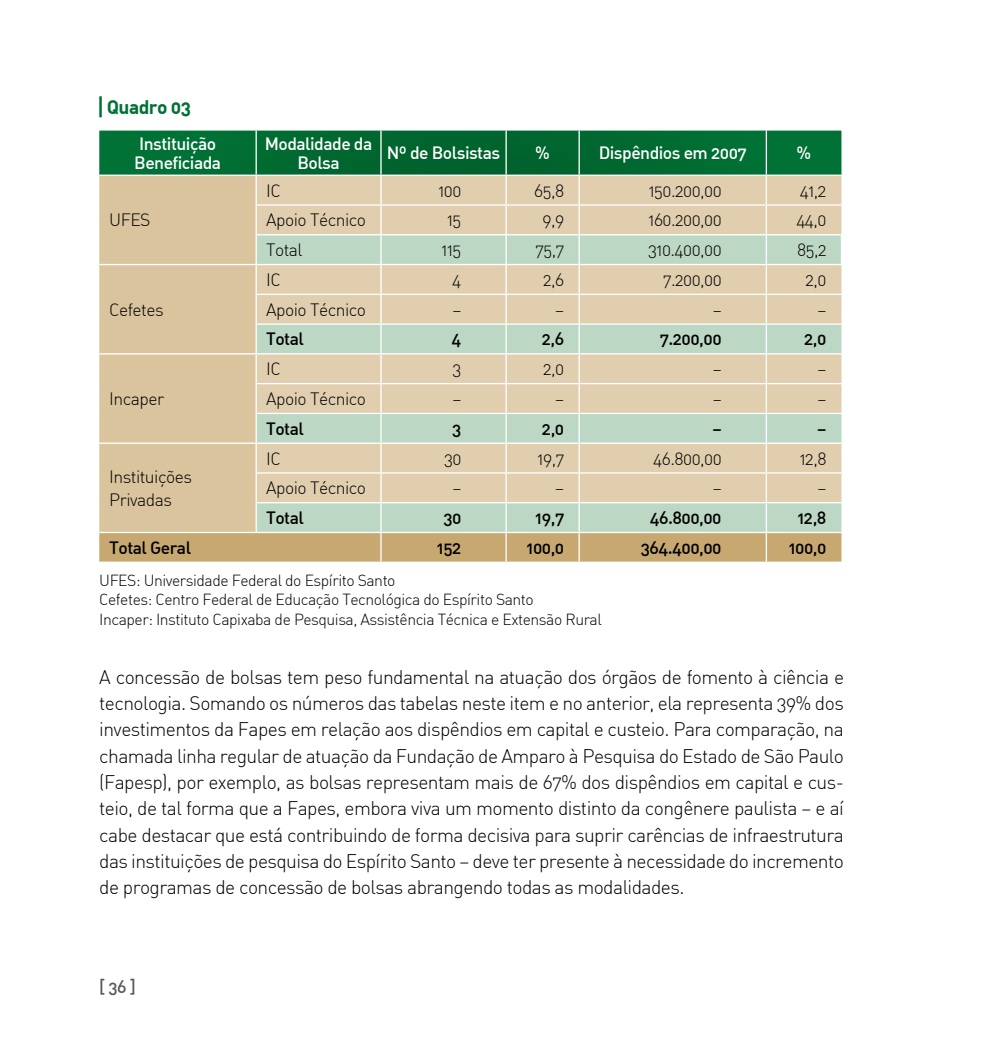
<style>
.page{position:relative;width:993px;height:1042px;background:#fff}
.page>*{position:absolute;margin:0;border:0;box-sizing:border-box;transform-origin:0 0}
.t1{font:300 19.25px/26.2px "DIN Alternate";letter-spacing:-.03em;color:#000;text-align:justify}
.t2{font:700 19.25px "DIN Alternate";letter-spacing:-.03em;color:#007236}
.t3{font:300 17.5px/22.8px "DIN Alternate";letter-spacing:-.03em;color:#000}
.t4{font:500 17.5px "DIN Alternate";letter-spacing:-.03em;color:#000}
.t5{font:500 17.5px/19.2px "DIN Alternate";letter-spacing:-.03em;color:#fff}
.t6{font:500 17.5px "DIN Alternate";color:#58595b}
.t7{font:300 15.75px/19.2px "DIN Alternate";letter-spacing:-.03em;color:#000}
</style>
<div class="page">
<hr style="left:99px;top:96px;width:3px;height:21px;background:#007236">
<svg style="left:99px;top:131px;width:742px;height:431px;background:#c0c3a3"></svg>
<hr style="left:766px;top:264px;width:75px;height:1px;background:#fff">
<p class="t2" style="left:107px;top:94px;width:86px">Quadro 03</p>
<p class="t5" style="left:134px;top:133px;width:88px">I nstituição<br>Beneficiada</p>
<p class="t5" style="left:265px;top:133px;width:109px;text-align:center">Modalidade da<br>Bolsa</p>
<p class="t5" style="left:387px;top:143px;width:115px">N º de Bolsistas</p>
<p class="t5" style="left:535px;top:143px;width:16px">%</p>
<p class="t5" style="left:598px;top:143px;width:149px">Dispêndios em 2007</p>
<p class="t5" style="left:796px;top:143px;width:16px">%</p>
<p class="t3" style="left:109px;top:208px;width:43px">UFES</p>
<p class="t3" style="left:109px;top:298px;width:56px">Cefetes</p>
<p class="t3" style="left:109px;top:387px;width:56px">Incaper</p>
<p class="t3" style="left:109px;top:465px;width:84px">Instituições<br>Privadas</p>
<p class="t3" style="left:266px;top:179px;width:16px">IC</p>
<p class="t3" style="left:438px;top:179px;width:25px">100</p>
<p class="t3" style="left:534px;top:179px;width:32px">65,8</p>
<p class="t3" style="left:648px;top:179px;width:74px">150.200,00</p>
<p class="t3" style="left:799px;top:179px;width:28px">41,2</p>
<p class="t3" style="left:266px;top:208px;width:101px">Apoio Técnico</p>
<p class="t3" style="left:447px;top:208px;width:16px">15</p>
<p class="t3" style="left:542px;top:208px;width:23px">9,9</p>
<p class="t3" style="left:648px;top:208px;width:75px">160.200,00</p>
<p class="t3" style="left:796px;top:208px;width:32px">44,0</p>
<p class="t3" style="left:266px;top:238px;width:38px">Total</p>
<p class="t3" style="left:441px;top:238px;width:22px">115</p>
<p class="t3" style="left:535px;top:238px;width:30px">75,7</p>
<p class="t3" style="left:648px;top:238px;width:75px">310.400,00</p>
<p class="t3" style="left:796px;top:238px;width:31px">85,2</p>
<p class="t3" style="left:266px;top:268px;width:16px">IC</p>
<p class="t3" style="left:452px;top:268px;width:11px">4</p>
<p class="t3" style="left:543px;top:268px;width:23px">2,6</p>
<p class="t3" style="left:663px;top:268px;width:60px">7.200,00</p>
<p class="t3" style="left:805px;top:268px;width:23px">2,0</p>
<p class="t3" style="left:266px;top:298px;width:101px">Apoio Técnico</p>
<p class="t3" style="left:452px;top:298px;width:10px">–</p>
<p class="t3" style="left:555px;top:298px;width:10px">–</p>
<p class="t3" style="left:712px;top:298px;width:10px">–</p>
<p class="t3" style="left:817px;top:298px;width:10px">–</p>
<p class="t4" style="left:266px;top:328px;width:39px">Total</p>
<p class="t4" style="left:451px;top:328px;width:11px">4</p>
<p class="t4" style="left:541px;top:328px;width:24px">2,6</p>
<p class="t4" style="left:659px;top:328px;width:63px">7.200,00</p>
<p class="t4" style="left:804px;top:328px;width:24px">2,0</p>
<p class="t3" style="left:266px;top:357px;width:16px">IC</p>
<p class="t3" style="left:452px;top:357px;width:10px">3</p>
<p class="t3" style="left:543px;top:357px;width:23px">2,0</p>
<p class="t3" style="left:712px;top:357px;width:10px">–</p>
<p class="t3" style="left:817px;top:357px;width:10px">–</p>
<p class="t3" style="left:266px;top:387px;width:101px">Apoio Técnico</p>
<p class="t3" style="left:452px;top:387px;width:10px">–</p>
<p class="t3" style="left:555px;top:387px;width:10px">–</p>
<p class="t3" style="left:712px;top:387px;width:10px">–</p>
<p class="t3" style="left:817px;top:387px;width:10px">–</p>
<p class="t4" style="left:266px;top:417px;width:39px">Total</p>
<p class="t4" style="left:452px;top:417px;width:11px">3</p>
<p class="t4" style="left:541px;top:417px;width:24px">2,0</p>
<p class="t4" style="left:712px;top:417px;width:11px">–</p>
<p class="t4" style="left:817px;top:417px;width:11px">–</p>
<p class="t3" style="left:266px;top:447px;width:16px">IC</p>
<p class="t3" style="left:444px;top:447px;width:19px">30</p>
<p class="t3" style="left:537px;top:447px;width:28px">19,7</p>
<p class="t3" style="left:653px;top:447px;width:70px">46.800,00</p>
<p class="t3" style="left:799px;top:447px;width:28px">12,8</p>
<p class="t3" style="left:266px;top:476px;width:101px">Apoio Técnico</p>
<p class="t3" style="left:452px;top:476px;width:10px">–</p>
<p class="t3" style="left:555px;top:476px;width:10px">–</p>
<p class="t3" style="left:712px;top:476px;width:10px">–</p>
<p class="t3" style="left:817px;top:476px;width:10px">–</p>
<p class="t4" style="left:266px;top:506px;width:39px">Total</p>
<p class="t4" style="left:443px;top:506px;width:20px">30</p>
<p class="t4" style="left:535px;top:506px;width:30px">19,7</p>
<p class="t4" style="left:649px;top:506px;width:73px">46.800,00</p>
<p class="t4" style="left:797px;top:506px;width:31px">12,8</p>
<p class="t4" style="left:109px;top:536px;width:83px">Total Geral</p>
<p class="t4" style="left:436px;top:536px;width:26px">152</p>
<p class="t4" style="left:526px;top:536px;width:39px">100,0</p>
<p class="t4" style="left:640px;top:536px;width:82px">364.400,00</p>
<p class="t4" style="left:788px;top:536px;width:39px">100,0</p>
<p class="t7" style="left:99px;top:570px;width:504px">UFES: Universidade Federal do Espírito Santo<br>Cefetes: Centro Federal de Educação Tecnológica do Espírito Santo<br>Incaper: Instituto Capixaba de Pesquisa, Assistência Técnica e Extensão Rural</p>
<p class="t1" style="left:99px;top:664px;width:746px">A concessão de bolsas tem peso fundamental na atuação dos órgãos de fomento à ciência e tecnologia. Somando os números das tabelas neste item e no anterior, ela representa 39% dos investimentos da Fapes em relação aos dispêndios em capital e custeio. Para comparação, na chamada linha regular de atuação da Fundação de Amparo à Pesquisa do Estado de São Paulo (Fapesp), por exemplo, as bolsas representam mais de 67% dos dispêndios em capital e cus&shy;teio, de tal forma que a Fapes, embora viva um momento distinto da congênere paulista – e aí cabe destacar que está contribuindo de forma decisiva para suprir carências de infraestrutura das instituições de pesquisa do Espírito Santo – deve ter presente à necessidade do incremento de programas de concessão de bolsas abrangendo todas as modalidades.</p>
<p class="t6" style="left:99px;top:976px;width:38px">[ 36 ]</p>
</div>
